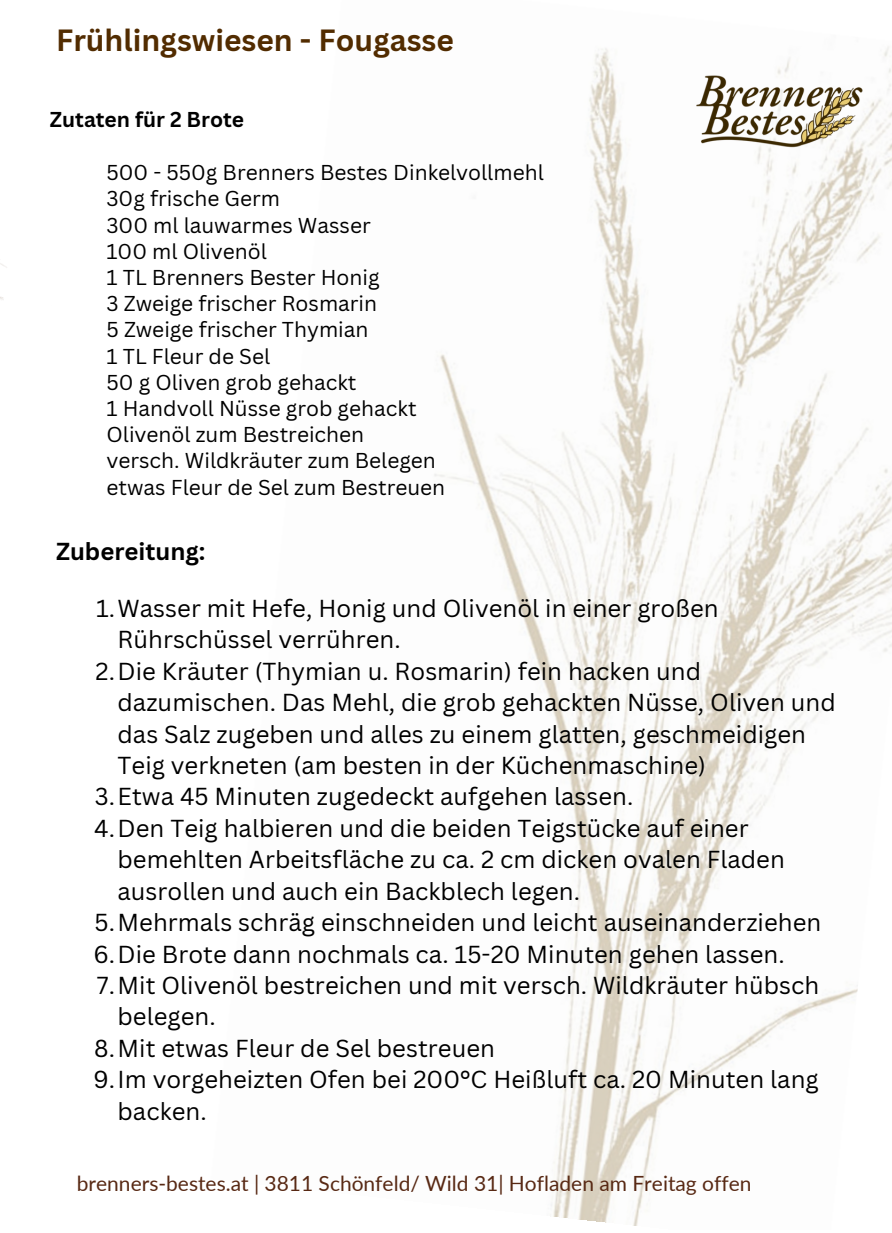
<style>
.page{position:relative;width:892px;height:1233px;background:#fff}
.page>*{position:absolute;margin:0;border:0;box-sizing:border-box;transform-origin:0 0}
.t1{font:700 30px "Canva Sans";color:#522c00}
.t2{font:24px/31.5px "Canva Sans";color:#000}
.t3{font:700 24px "Canva Sans";color:#000}
.t4{font:21px "Canva Sans";color:#000}
.t5{font:21px "Lato";color:#582914}
.t6{font:700 21px "Canva Sans";color:#000}
</style>
<div class="page">
<img style="left:434px;top:46px;width:457px;height:1180px">
<img style="left:686px;top:50px;width:185px;height:128px">
<p class="t1" style="left:56px;top:19px;width:399px">Frühlingswiesen - Fougasse</p>
<p class="t6" style="left:50px;top:105px;width:196px">Zutaten für 2 Brote</p>
<p class="t4" style="left:106px;top:158px;width:439px">500 - 550g Brenners Bestes Dinkelvollmehl</p>
<p class="t4" style="left:106px;top:184px;width:175px">30g frische Germ</p>
<p class="t4" style="left:106px;top:210px;width:266px">300 ml lauwarmes Wasser</p>
<p class="t4" style="left:106px;top:236px;width:162px">100 ml Olivenöl</p>
<p class="t4" style="left:106px;top:263px;width:275px">1 TL Brenners Bester Honig</p>
<p class="t4" style="left:106px;top:289px;width:272px">3 Zweige frischer Rosmarin</p>
<p class="t4" style="left:106px;top:315px;width:263px">5 Zweige frischer Thymian</p>
<p class="t4" style="left:106px;top:341px;width:165px">1 TL Fleur de Sel</p>
<p class="t4" style="left:106px;top:367px;width:251px">50 g Oliven grob gehackt</p>
<p class="t4" style="left:106px;top:394px;width:311px">1 Handvoll Nüsse grob gehackt</p>
<p class="t4" style="left:106px;top:420px;width:259px">Olivenöl zum Bestreichen</p>
<p class="t4" style="left:106px;top:446px;width:331px">versch. Wildkräuter zum Belegen</p>
<p class="t4" style="left:106px;top:472px;width:340px">etwas Fleur de Sel zum Bestreuen</p>
<p class="t3" style="left:56px;top:535px;width:151px">Zubereitung:</p>
<p class="t2" style="left:117px;top:592px;width:602px;text-indent:-22px">1.Wasser mit Hefe, Honig und Olivenöl in einer großen<br>Rührschüssel verrühren.</p>
<p class="t2" style="left:117px;top:655px;width:719px;text-indent:-22px">2.Die Kräuter (Thymian u. Rosmarin) fein hacken und dazumischen. Das Mehl, die grob gehackten Nüsse, Oliven und das Salz zugeben und alles zu einem glatten, geschmeidigen Teig verkneten (am besten in der Küchenmaschine)</p>
<p class="t2" style="left:95px;top:780px;width:540px">3.Etwa 45 Minuten zugedeckt aufgehen lassen.</p>
<p class="t2" style="left:117px;top:812px;width:668px;text-indent:-23px">4.Den Teig halbieren und die beiden Teigstücke auf einer bemehlten Arbeitsfläche zu ca. 2 cm dicken ovalen Fladen ausrollen und auch ein Backblech legen.</p>
<p class="t2" style="left:95px;top:906px;width:728px">5.Mehrmals schräg einschneiden und leicht auseinanderziehen</p>
<p class="t2" style="left:93px;top:938px;width:692px">6.Die Brote dann nochmals ca. 15-20 Minuten gehen lassen.</p>
<p class="t2" style="left:117px;top:969px;width:703px;text-indent:-21px">7.Mit Olivenöl bestreichen und mit versch. Wildkräuter hübsch belegen.</p>
<p class="t2" style="left:94px;top:1032px;width:402px">8.Mit etwas Fleur de Sel bestreuen</p>
<p class="t2" style="left:117px;top:1063px;width:702px;text-indent:-24px">9.Im vorgeheizten Ofen bei 200°C Heißluft ca. 20 Minuten lang backen.</p>
<p class="t5" style="left:77px;top:1171px;width:676px">brenners-bestes.at | 3811 Schönfeld/ Wild 31| Hofladen am Freitag offen</p>
</div>
